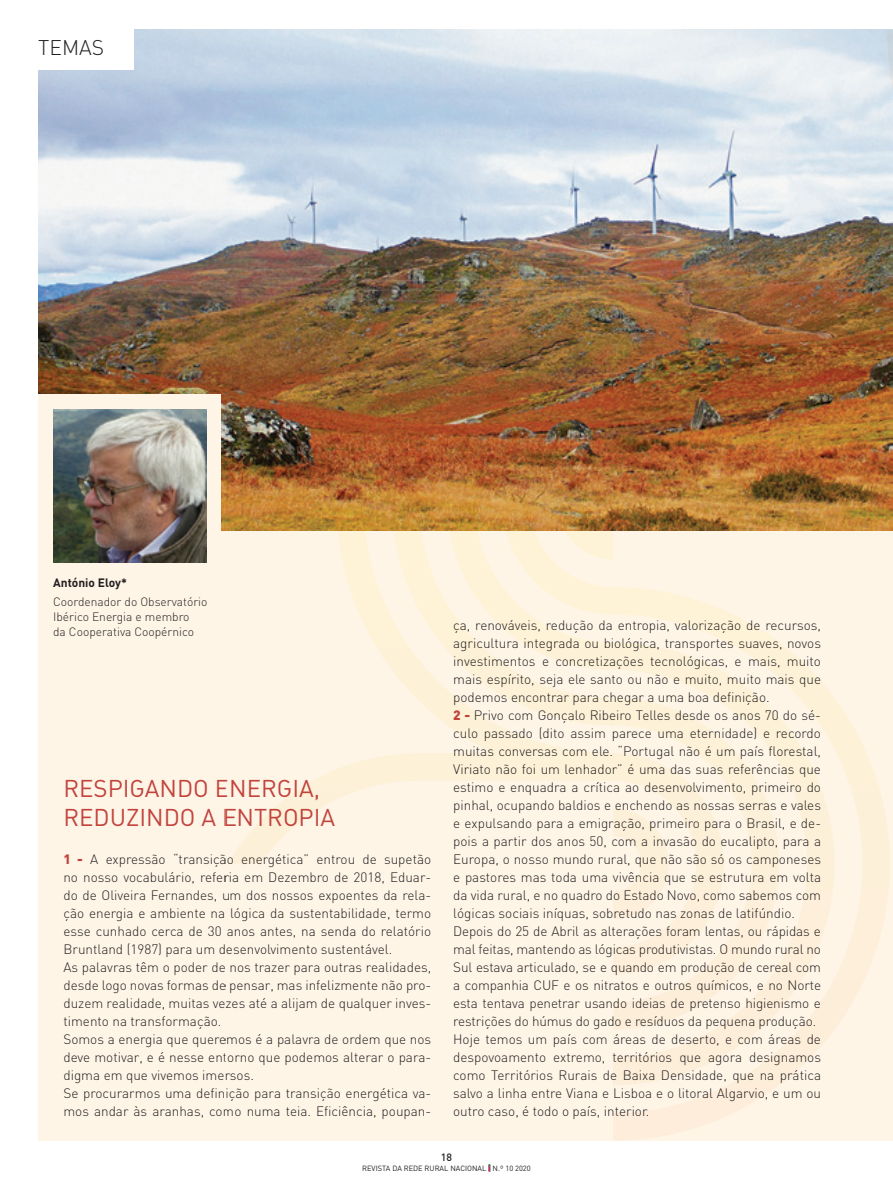
<style>
.page{position:relative;width:893px;height:1191px;background:#fff}
.page>*{position:absolute;margin:0;border:0;box-sizing:border-box;transform-origin:0 0}
.t1{font:24px/28.8px "DIN Regular Alternate";color:#c2443d}
.t2{font:300 21px "DIN";color:#231f20}
.t3{font:300 13.5px/18px "DIN";color:#231f20}
.t4{font:300 12px/15px "DIN";color:#231f20}
.t5{font:700 12px "DIN";color:#231f20}
.t6{font:500 10.5px "DIN";color:#231f20}
.t7{font:7.5px "DIN";color:#231f20}
.s1{font-weight:900;color:#c2443d}
.s2{font-weight:900;color:#40ae49}
</style>
<div class="page">
<div style="left:39px;top:30px;width:854px;height:1110px;background:#fef5e7"></div>
<img style="left:38px;top:30px;width:855px;height:500px">
<div style="left:38px;top:394px;width:183px;height:183px;background:#fef5e7"></div>
<img style="left:53px;top:409px;width:153px;height:153px">
<div style="left:0;top:0;width:133px;height:69px;background:#fff"></div>
<svg style="left:887px;top:30px;width:6px;height:349px;background:#ada69b"></svg>
<svg style="left:228px;top:504px;width:662px;height:636px"></svg>
<h2 class="t2" style="left:38px;top:35px;width:68px">TEMAS</h2>
<p class="t5" style="left:53px;top:575px;width:75px">António Eloy*</p>
<p class="t4" style="left:53px;top:594px;width:156px">Coordenador do Observatório<br>Ibérico Energia e membro<br>da Cooperativa Coopérnico</p>
<h1 class="t1" style="left:63px;top:773px;width:273px">RESPIGANDO ENERGIA,<br>REDUZINDO A ENTROPIA</h1>
<p class="t3" style="left:63px;top:850px;width:369px"><span class="s1">1 -</span> A expressão “transição energética” entrou de supetão no nosso vocabulário, referia em Dezembro de 2018, Eduar&shy;do de Oliveira Fernandes, um dos nossos expoentes da rela&shy;ção energia e ambiente na lógica da sustentabilidade, termo esse cunhado cerca de 30 anos antes, na senda do relatório Bruntland (1987) para um desenvolvimento sustentável.<br>As palavras têm o poder de nos trazer para outras realidades, desde logo novas formas de pensar, mas infelizmente não pro&shy;duzem realidade, muitas vezes até a alijam de qualquer inves&shy;timento na transformação.<br>Somos a energia que queremos é a palavra de ordem que nos deve motivar, e é nesse entorno que podemos alterar o para&shy;digma em que vivemos imersos.<br>Se procurarmos uma definição para transição energética va&shy;mos andar às aranhas, como numa teia. Eficiência, poupan-</p>
<p class="t3" style="left:453px;top:616px;width:369px">ça, renováveis, redução da entropia, valorização de recursos, agricultura integrada ou biológica, transportes suaves, novos investimentos e concretizações tecnológicas, e mais, muito mais espírito, seja ele santo ou não e muito, muito mais que podemos encontrar para chegar a uma boa definição.<br><span class="s1">2 -</span> Privo com Gonçalo Ribeiro Telles desde os anos 70 do sé&shy;culo passado (dito assim parece uma eternidade) e recordo muitas conversas com ele. “Portugal não é um país florestal, Viriato não foi um lenhador” é uma das suas referências que estimo e enquadra a crítica ao desenvolvimento, primeiro do pinhal, ocupando baldios e enchendo as nossas serras e vales e expulsando para a emigração, primeiro para o Brasil, e de&shy;pois a partir dos anos 50, com a invasão do eucalipto, para a Europa, o nosso mundo rural, que não são só os camponeses e pastores mas toda uma vivência que se estrutura em volta da vida rural, e no quadro do Estado Novo, como sabemos com lógicas sociais iníquas, sobretudo nas zonas de latifúndio.<br>Depois do 25 de Abril as alterações foram lentas, ou rápidas e mal feitas, mantendo as lógicas produtivistas. O mundo rural no Sul estava articulado, se e quando em produção de cereal com a companhia CUF e os nitratos e outros químicos, e no Norte esta tentava penetrar usando ideias de pretenso higienismo e restrições do húmus do gado e resíduos da pequena produção.<br>Hoje temos um país com áreas de deserto, e com áreas de despovoamento extremo, territórios que agora designamos como Territórios Rurais de Baixa Densidade, que na prática salvo a linha entre Viana e Lisboa e o litoral Algarvio, e um ou outro caso, é todo o país, interior.</p>
<p class="t6" style="left:441px;top:1150px;width:13px">18</p>
<p class="t7" style="left:362px;top:1163px;width:170px">REVISTA DA REDE RURAL NACIONAL <span class="s2">|</span> N.º 10 2020</p>
</div>
